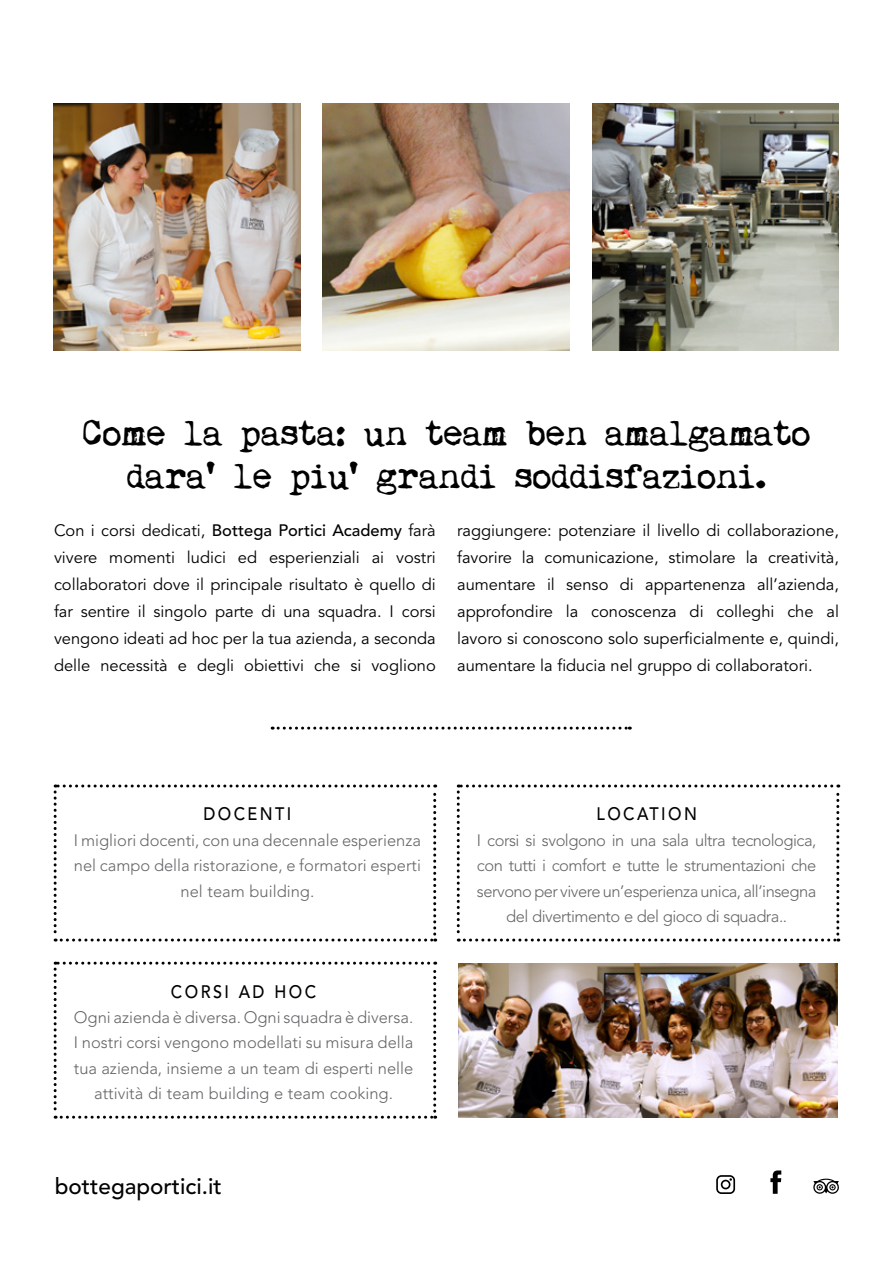
<style>
.page{position:relative;width:893px;height:1263px;background:#fff}
.page>*{position:absolute;margin:0;border:0;box-sizing:border-box;transform-origin:0 0}
.t1{font:36px/43.2px "My Underwood";color:#000;text-align:center}
.t2{font:500 22.5px "Avenir";color:#000}
.t3{font:500 18px "Avenir";letter-spacing:.15em;color:#000;scale:.9 1}
.t4{font:16.5px/27px "Avenir";color:#000;text-align:justify}
.t5{font:300 16.5px/25.5px "Avenir";color:#646567;text-align:center}
.t6{font:300 16.5px/25.5px "Avenir";letter-spacing:-.03em;color:#646567;text-align:center}
.s1{font-weight:500}
</style>
<div class="page">
<svg style="left:54px;top:784px;width:382px;height:157px"></svg>
<svg style="left:457px;top:784px;width:382px;height:157px"></svg>
<svg style="left:54px;top:962px;width:382px;height:157px"></svg>
<img style="left:458px;top:963px;width:380px;height:154px">
<svg style="left:770px;top:1170px;width:11px;height:24px"></svg>
<svg style="left:716px;top:1175px;width:19px;height:19px"></svg>
<svg style="left:813px;top:1178px;width:26px;height:16px"></svg>
<svg style="left:272px;top:727px;width:358px;height:3px"></svg>
<img style="left:54px;top:103px;width:247px;height:247px">
<img style="left:323px;top:103px;width:247px;height:247px">
<img style="left:592px;top:103px;width:247px;height:247px">
<h1 class="t1" style="left:83px;top:413px;width:729px">Come la pasta: un team ben amalgamato dara’ le piu’ grandi soddisfazioni.</h1>
<p class="t4" style="left:54px;top:517px;width:383px">Con i corsi dedicati, <span class="s1">Bottega Portici Academy</span> farà vivere momenti ludici ed esperienziali ai vostri collaboratori dove il principale risultato è quello di far sentire il singolo parte di una squadra. I corsi vengono ideati ad hoc per la tua azienda, a seconda delle necessità e degli obiettivi che si vogliono</p>
<p class="t4" style="left:457px;top:517px;width:383px">raggiungere: potenziare il livello di collaborazione, favorire la comunicazione, stimolare la creatività, aumentare il senso di appartenenza all’azienda, approfondire la conoscenza di colleghi che al lavoro si conoscono solo superficialmente e, quindi, aumentare la fiducia nel gruppo di collaboratori.</p>
<p class="t3" style="left:203px;top:804px;width:99px">DOCENTI</p>
<p class="t5" style="left:74px;top:827px;width:349px">I migliori docenti, con una decennale esperienza nel campo della ristorazione, e formatori esperti nel team building.</p>
<p class="t3" style="left:171px;top:981px;width:163px">CORSI AD HOC</p>
<p class="t5" style="left:74px;top:1004px;width:341px">Ogni azienda è diversa. Ogni squadra è diversa.<br>I nostri corsi vengono modellati su misura della tua azienda, insieme a un team di esperti nelle attività di team building e team cooking.</p>
<h2 class="t2" style="left:55px;top:1173px;width:169px">bottegaportici.it</h2>
<p class="t3" style="left:596px;top:804px;width:113px">LOCATION</p>
<p class="t6" style="left:477px;top:827px;width:341px">I corsi si svolgono in una sala ultra tecnologica, con tutti i comfort e tutte le strumentazioni che servono per vivere un’esperienza unica, all’insegna del divertimento e del gioco di squadra..</p>
</div>
